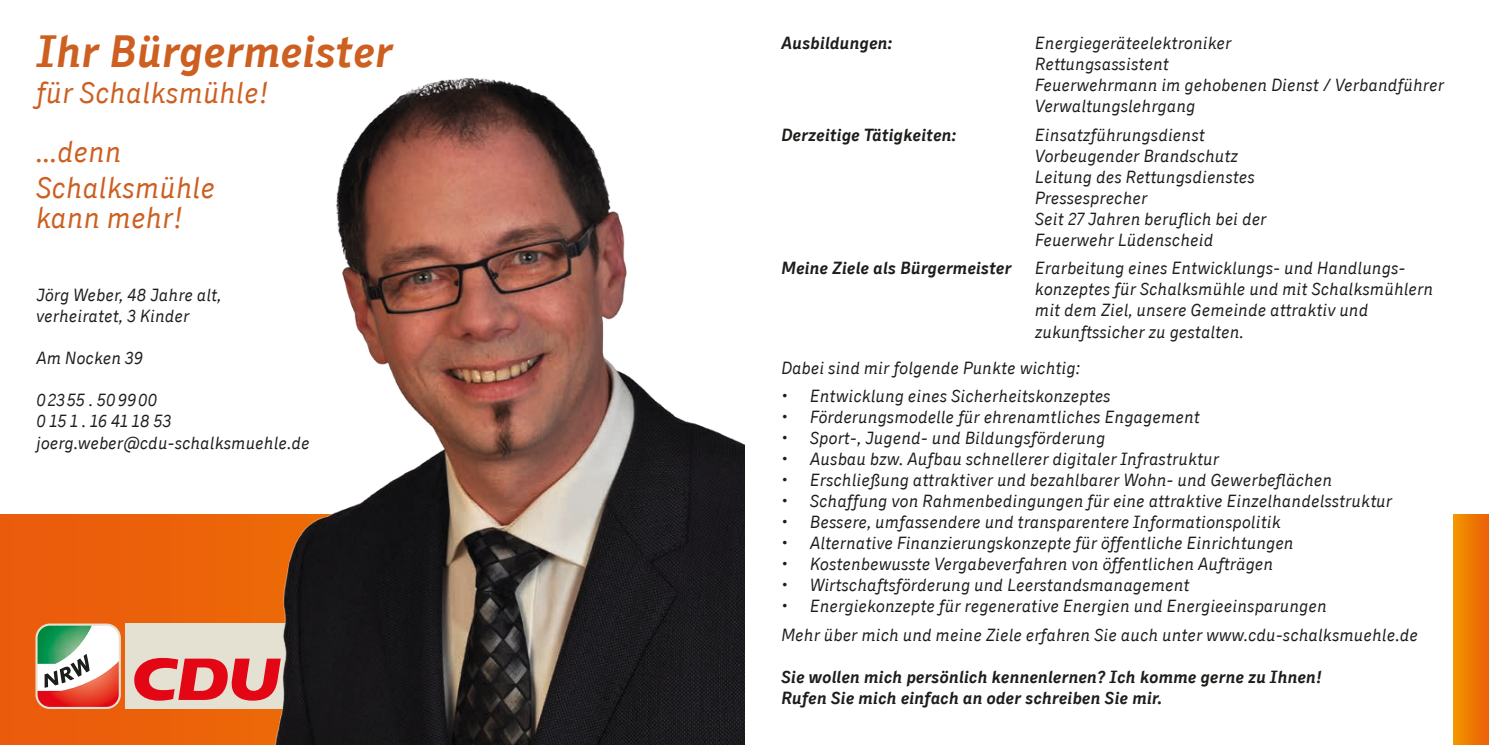
<style>
.page{position:relative;width:1489px;height:745px;background:#fff}
.page>*{position:absolute;margin:0;border:0;box-sizing:border-box;transform-origin:0 0}
.t1{font:italic 700 45px "CDU Skopex";color:#cd5f20}
.t2{font:italic 30px/58.5px "CDU Skopex";color:#cd5f20}
.t3{font:italic 17.5px/21px "CDU Skopex";color:#1d1d1b}
.t4{font:italic 700 17.5px/21px "CDU Skopex";color:#1d1d1b}
</style>
<div class="page">
<div style="left:0;top:514px;width:733px;height:230px;background:#eb5f0b"></div>
<div style="left:125px;top:623px;width:256px;height:85px;background:#e4e1d2"></div>
<svg style="left:134px;top:657px;width:92px;height:43px"></svg>
<svg style="left:35px;top:623px;width:86px;height:85px;background:#bda28d"></svg>
<img style="left:226px;top:78px;width:518px;height:666px">
<svg style="left:1453px;top:514px;width:35px;height:230px;background:#ef7b02"></svg>
<h1 class="t1" style="left:36px;top:25px;width:358px">Ihr Bürgermeister</h1>
<h2 class="t2" style="left:36px;top:63px;width:235px">für Schalksmühle! …denn</h2>
<h2 class="t2" style="left:36px;top:172px;width:181px;line-height:30px">Schalksmühle kann mehr!</h2>
<p class="t3" style="left:36px;top:284px;width:187px">Jörg Weber, 48 Jahre alt, verheiratet, 3 Kinder</p>
<p class="t3" style="left:36px;top:347px;width:109px">Am Nocken 39</p>
<p class="t3" style="left:36px;top:389px;width:275px">02355 . 509900<br>0 15 1 . 16 41 18 53 joerg.weber@cdu-schalksmuehle.de</p>
<p class="t4" style="left:781px;top:32px;width:113px">Ausbildungen:</p>
<p class="t3" style="left:1035px;top:32px;width:410px">Energiegeräteelektroniker<br>Rettungsassistent<br>Feuerwehrmann im gehobenen Dienst / Verbandführer<br>Verwaltungslehrgang</p>
<p class="t4" style="left:781px;top:124px;width:177px">Derzeitige Tätigkeiten:</p>
<p class="t3" style="left:1035px;top:124px;width:233px">Einsatzführungsdienst<br>Vorbeugender Brandschutz<br>Leitung des Rettungsdienstes<br>Pressesprecher<br>Seit 27 Jahren beruflich bei der<br>Feuerwehr Lüdenscheid</p>
<p class="t4" style="left:781px;top:257px;width:232px">Meine Ziele als Bürgermeister</p>
<p class="t3" style="left:1035px;top:257px;width:400px">Erarbeitung eines Entwicklungs- und Handlungs&shy;konzeptes für Schalksmühle und mit Schalksmühlern mit dem Ziel, unsere Gemeinde attraktiv und zukunftssicher zu gestalten.</p>
<p class="t3" style="left:781px;top:356px;width:300px">Dabei sind mir folgende Punkte wichtig:</p>
<p class="t3" style="left:781px;top:385px;width:331px">• Entwicklung eines Sicherheitskonzeptes</p>
<p class="t3" style="left:781px;top:406px;width:420px">• Förderungsmodelle für ehrenamtliches Engagement</p>
<p class="t3" style="left:781px;top:427px;width:326px">• Sport-, Jugend- und Bildungsförderung</p>
<p class="t3" style="left:781px;top:448px;width:439px">• Ausbau bzw. Aufbau schnellerer digitaler Infrastruktur</p>
<p class="t3" style="left:781px;top:469px;width:552px">• Erschließung attraktiver und bezahlbarer Wohn- und Gewerbeflächen</p>
<p class="t3" style="left:781px;top:490px;width:612px">• Schaffung von Rahmenbedingungen für eine attraktive Einzelhandelsstruktur</p>
<p class="t3" style="left:781px;top:511px;width:501px">• Bessere, umfassendere und transparentere Informationspolitik</p>
<p class="t3" style="left:781px;top:532px;width:514px">• Alternative Finanzierungskonzepte für öffentliche Einrichtungen</p>
<p class="t3" style="left:781px;top:553px;width:493px">• Kostenbewusste Vergabeverfahren von öffentlichen Aufträgen</p>
<p class="t3" style="left:781px;top:574px;width:410px">• Wirtschaftsförderung und Leerstandsmanagement</p>
<p class="t3" style="left:781px;top:591px;width:638px;line-height:28.5px">• Energiekonzepte für regenerative Energien und Energieeinsparungen<br>Mehr über mich und meine Ziele erfahren Sie auch unter www.cdu-schalksmuehle.de</p>
<p class="t4" style="left:781px;top:665px;width:542px">Sie wollen mich persönlich kennenlernen? Ich komme gerne zu Ihnen!<br>Rufen Sie mich einfach an oder schreiben Sie mir.</p>
</div>
